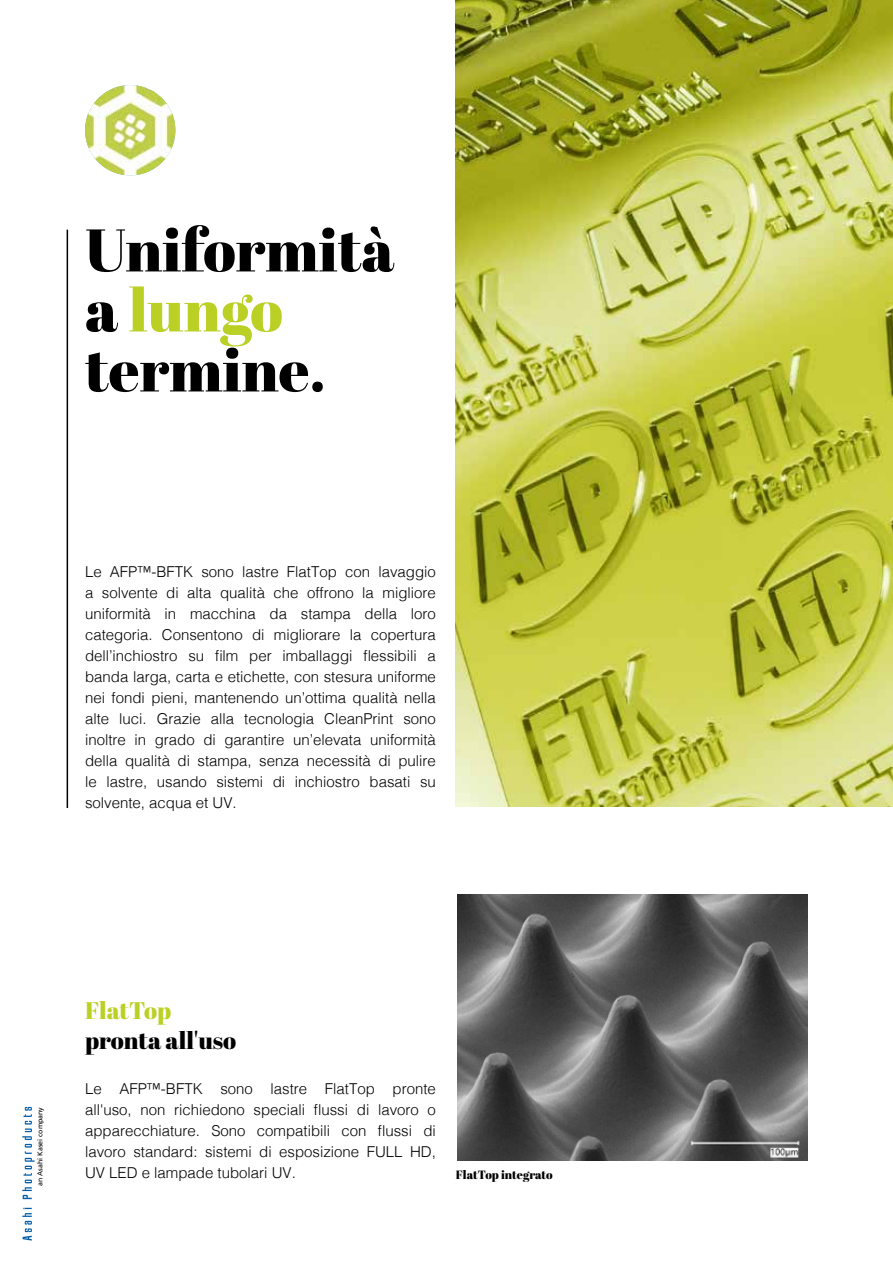
<style>
.page{position:relative;width:893px;height:1263px;background:#fff}
.page>*{position:absolute;margin:0;border:0;box-sizing:border-box;transform-origin:0 0}
.t1{font:60px/60px "Abril Fatface";color:#000}
.t2{font:24px "Abril Fatface";color:#000}
.t3{font:24px "Abril Fatface";color:#bbd025}
.t4{font:300 15px/21px "Helvetica";color:#000;text-align:justify}
.t5{font:12px "Abril Fatface";color:#000}
.t6{font:7.05px "Frutiger LT Std";color:#000}
.s1{color:#bbd025}
.s2{font-style:inherit}
</style>
<div class="page">
<hr style="left:67px;top:230px;width:1px;height:578px;background:#000">
<img style="left:456px;top:0;width:437px;height:806px">
<img style="left:85px;top:85px;width:90px;height:90px;border-radius:45px">
<img style="left:457px;top:895px;width:351px;height:266px">
<svg style="left:22px;top:1208px;width:10px;height:32px"></svg>
<svg style="left:22px;top:1107px;width:13px;height:92px"></svg>
<h1 class="t1" style="left:85px;top:218px;width:311px">Uniformità a <span class="s1">lungo </span>termine.</h1>
<p class="t4" style="left:85px;top:560px;width:352px">Le AFP™-BFTK sono lastre FlatTop con lavaggio a solvente di alta qualità che offrono la migliore uniformità in macchina da stampa della loro categoria. Consentono di migliorare la copertura dell’inchiostro su film per imballaggi flessibili a banda larga, carta e etichette, con stesura uniforme nei fondi pieni, mantenendo un’ottima qualità nella alte luci. Grazie alla tecnologia CleanPrint sono inoltre in grado di garantire un’elevata uniformità della qualità di stampa, senza necessità di pulire le lastre, usando sistemi di inchiostro basati su solvente, acqua <span class="s2">et</span> UV.</p>
<p class="t6" style="left:36px;top:1186px;width:81px;rotate:-90deg">an Asahi Kasei company</p>
<h2 class="t3" style="left:85px;top:993px;width:88px">FlatTop</h2>
<h2 class="t2" style="left:85px;top:1023px;width:153px">pronta all'uso</h2>
<p class="t4" style="left:85px;top:1077px;width:352px">Le AFP™-BFTK sono lastre FlatTop pronte all'uso, non richiedono speciali flussi di lavoro o apparecchiature. Sono compatibili con flussi di lavoro standard: sistemi di esposizione FULL HD, UV LED e lampade tubolari UV.</p>
<p class="t5" style="left:456px;top:1166px;width:98px">FlatTop integrato</p>
</div>
